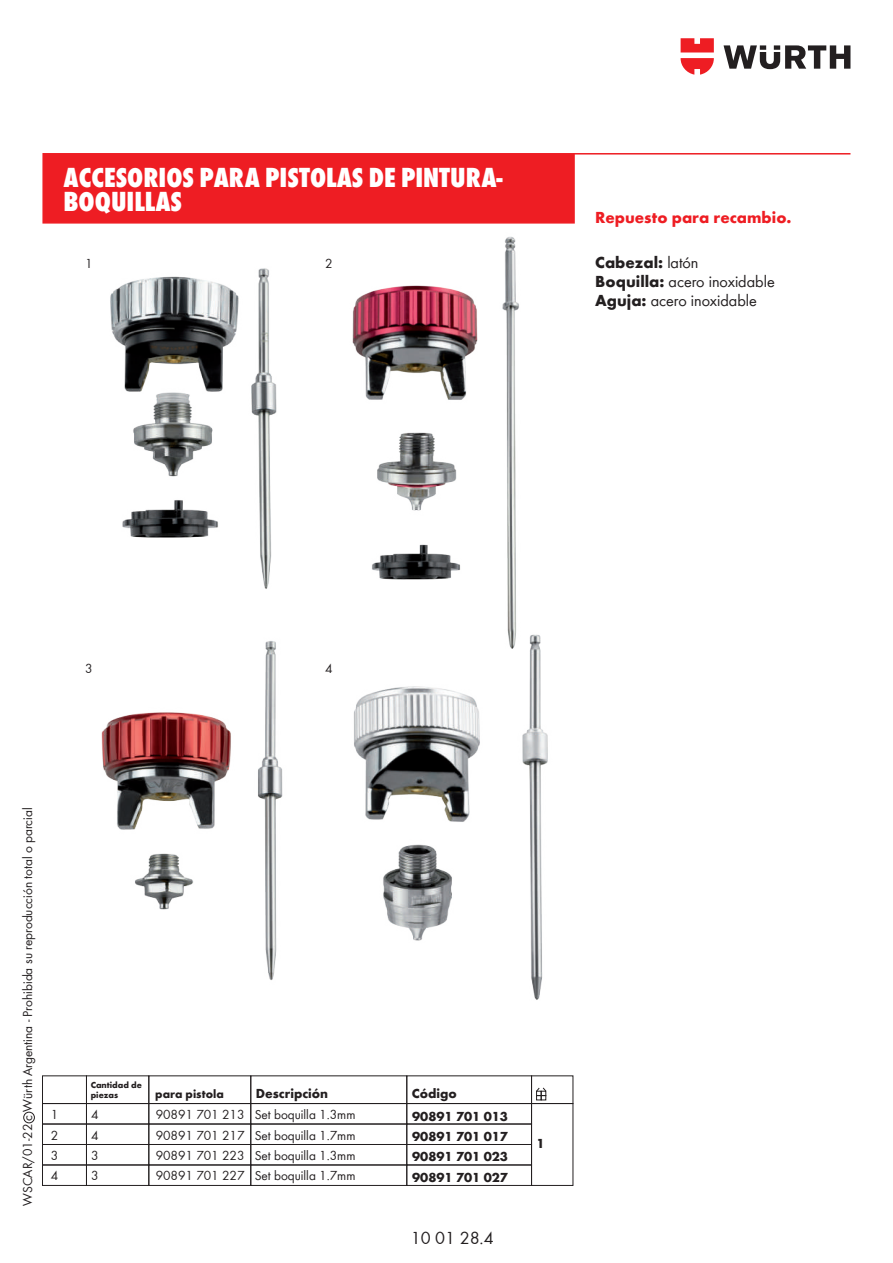
<style>
.page{position:relative;width:893px;height:1263px;background:#fff}
.page>*{position:absolute;margin:0;border:0;box-sizing:border-box;transform-origin:0 0}
.t1{font:28.5px/24px "Wuerth Extra Bold Cond Caps";color:#fff}
.t2{font:18px "Wuerth";color:#231f20}
.t3{font:16.5px/19px "Wuerth";color:#231f20}
.t4{font:700 16.5px "Wuerth";color:#ee1d23}
.t5{font:13.5px/20.2px "Wuerth";color:#231f20;text-align:justify}
.t6{font:700 13.5px/20.2px "Wuerth";color:#231f20}
.t7{font:700 12px "Wuerth";color:#231f20}
.t8{font:700 9px/10.8px "Wuerth";color:#231f20}
.s1{font-weight:700}
</style>
<div class="page">
<img style="left:354px;top:675px;width:194px;height:325px">
<img style="left:101px;top:641px;width:182px;height:339px">
<img style="left:352px;top:236px;width:189px;height:439px">
<svg style="left:724px;top:45px;width:126px;height:24px"></svg>
<svg style="left:681px;top:38px;width:33px;height:37px"></svg>
<div style="left:42px;top:153px;width:533px;height:71px;background:#ee1d23;border:2px solid #ee1d23"></div>
<hr style="left:574px;top:153px;width:276px;height:2px;background:#ee1d23">
<div style="left:86px;top:1164px;width:63px;height:22px;border:1px solid #231f20"></div>
<div style="left:86px;top:1144px;width:63px;height:21px;border:1px solid #231f20"></div>
<div style="left:86px;top:1124px;width:63px;height:21px;border:1px solid #231f20"></div>
<div style="left:86px;top:1103px;width:63px;height:21px;border:1px solid #231f20"></div>
<div style="left:42px;top:1164px;width:45px;height:22px;border:1px solid #231f20"></div>
<div style="left:148px;top:1164px;width:103px;height:22px;border:1px solid #231f20"></div>
<div style="left:250px;top:1164px;width:157px;height:22px;border:1px solid #231f20"></div>
<div style="left:406px;top:1164px;width:126px;height:22px;border:1px solid #231f20"></div>
<div style="left:42px;top:1144px;width:45px;height:21px;border:1px solid #231f20"></div>
<div style="left:148px;top:1144px;width:103px;height:21px;border:1px solid #231f20"></div>
<div style="left:250px;top:1144px;width:157px;height:21px;border:1px solid #231f20"></div>
<div style="left:406px;top:1144px;width:126px;height:21px;border:1px solid #231f20"></div>
<div style="left:42px;top:1124px;width:45px;height:21px;border:1px solid #231f20"></div>
<div style="left:148px;top:1124px;width:103px;height:21px;border:1px solid #231f20"></div>
<div style="left:250px;top:1124px;width:157px;height:21px;border:1px solid #231f20"></div>
<div style="left:406px;top:1124px;width:126px;height:21px;border:1px solid #231f20"></div>
<div style="left:42px;top:1103px;width:45px;height:21px;border:1px solid #231f20"></div>
<div style="left:42px;top:1075px;width:45px;height:29px;border:1px solid #231f20"></div>
<div style="left:86px;top:1075px;width:63px;height:29px;border:1px solid #231f20"></div>
<div style="left:148px;top:1103px;width:103px;height:21px;border:1px solid #231f20"></div>
<div style="left:148px;top:1075px;width:103px;height:29px;border:1px solid #231f20"></div>
<div style="left:250px;top:1103px;width:157px;height:21px;border:1px solid #231f20"></div>
<div style="left:250px;top:1075px;width:157px;height:29px;border:1px solid #231f20"></div>
<div style="left:406px;top:1103px;width:126px;height:21px;border:1px solid #231f20"></div>
<div style="left:531px;top:1075px;width:42px;height:29px;border:1px solid #231f20"></div>
<div style="left:406px;top:1075px;width:126px;height:29px;border:1px solid #231f20"></div>
<svg style="left:536px;top:1087px;width:11px;height:13px"></svg>
<div style="left:23px;top:1112px;width:12px;height:11px;border:1px solid #231f20;border-radius:50%"></div>
<img style="left:110px;top:268px;width:167px;height:321px">
<img style="left:110px;top:491px;width:136px;height:60px">
<h1 class="t1" style="left:63px;top:164px;width:441px">ACCESORIOS PARA PISTOLAS DE PINTURA-<br>BOQUILLAS</h1>
<p class="t5" style="left:85px;top:253px;width:9px">1</p>
<p class="t5" style="left:325px;top:253px;width:9px">2</p>
<p class="t4" style="left:595px;top:205px;width:198px">Repuesto para recambio.</p>
<p class="t3" style="left:595px;top:252px;width:181px"><span class="s1">Cabezal:</span> latón<br><span class="s1">Boquilla:</span> acero inoxidable<br><span class="s1">Aguja:</span> acero inoxidable</p>
<p class="t5" style="left:85px;top:658px;width:9px">3</p>
<p class="t5" style="left:325px;top:658px;width:9px">4</p>
<p class="t5" style="left:17px;top:1205px;width:400px;rotate:-90deg">WSCAR/01-22 c Würth Argentina - Prohibida su reproducción total o parcial</p>
<p class="t8" style="left:91px;top:1078px;width:53px">Cantidad de piezas</p>
<p class="t7" style="left:155px;top:1085px;width:70px">para pistola</p>
<p class="t6" style="left:256px;top:1082px;width:74px">Descripción</p>
<p class="t6" style="left:412px;top:1081px;width:98px;line-height:22.8px">Código<br>90891 701 013</p>
<p class="t6" style="left:412px;top:1125px;width:97px;text-align:justify">90891 701 017<br>90891 701 023<br>90891 701 027</p>
<p class="t5" style="left:51px;top:1104px;width:9px">1<br>2<br>3<br>4</p>
<p class="t5" style="left:255px;top:1104px;width:102px">Set boquilla 1.3mm Set boquilla 1.7mm Set boquilla 1.3mm Set boquilla 1.7mm</p>
<p class="t5" style="left:91px;top:1104px;width:9px">4<br>4<br>3<br>3</p>
<p class="t5" style="left:156px;top:1104px;width:90px">90891 701 213<br>90891 701 217<br>90891 701 223<br>90891 701 227</p>
<h2 class="t2" style="left:411px;top:1225px;width:84px">10 01 28.4</h2>
<p class="t6" style="left:537px;top:1132px;width:10px">1</p>
</div>
